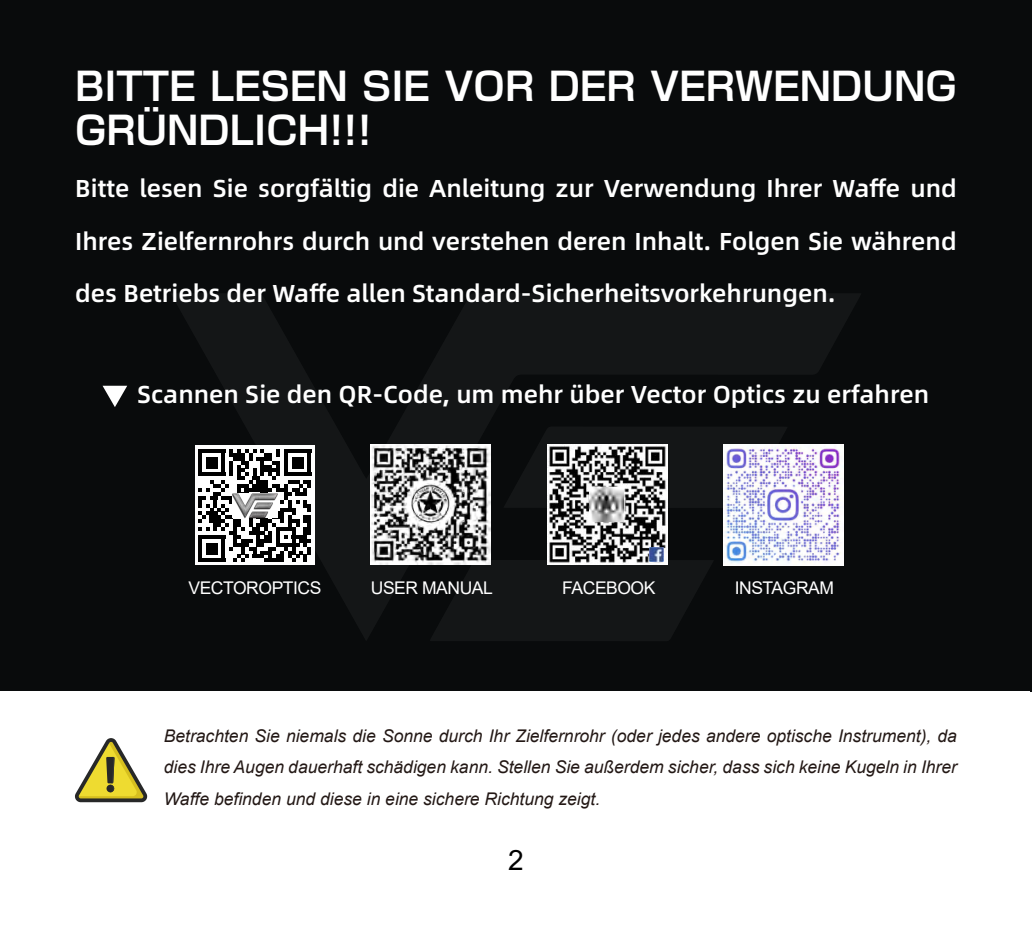
<style>
.page{position:relative;width:1032px;height:933px;background:#fff}
.page>*{position:absolute;margin:0;border:0;box-sizing:border-box;transform-origin:0 0}
.t1{font:700 38.5px/43.8px "Shin Go Pr 6 N De";color:#fff}
.t2{font:28px "Arial";color:#000}
.t3{font:700 24.5px/52.5px "Alibaba Pu Hui Ti 2 75 Semi";color:#fff;text-align:justify}
.t4{font:italic 17.5px/31.5px "Arial";color:#231815;text-align:justify}
.t5{font:17.5px "Arial";letter-spacing:-.025em;color:#fff}
.s1{font-family:"Microsoft Ya Hei"}
</style>
<div class="page">
<div style="left:0;top:0;width:1032px;height:692px;background:#090b0c"></div>
<svg style="left:172px;top:294px;width:688px;height:346px"></svg>
<svg style="left:430px;top:560px;width:284px;height:81px"></svg>
<svg style="left:503px;top:426px;width:285px;height:82px"></svg>
<svg style="left:103px;top:386px;width:24px;height:21px"></svg>
<img style="left:547px;top:445px;width:120px;height:119px">
<img style="left:650px;top:547px;width:14px;height:14px">
<img style="left:589px;top:487px;width:35px;height:35px">
<img style="left:371px;top:444px;width:120px;height:120px">
<img style="left:723px;top:445px;width:120px;height:120px">
<div style="left:195px;top:445px;width:119px;height:120px;background:#fff"></div>
<svg style="left:198px;top:449px;width:113px;height:113px"></svg>
<img style="left:233px;top:493px;width:45px;height:25px">
<svg style="left:75px;top:738px;width:72px;height:64px"></svg>
<h1 class="t1" style="left:75px;top:63px;width:883px">BITTE LESEN SIE VOR DER VERWENDUNG<br>GRÜNDLICH！！！</h1>
<p class="t3" style="left:75px;top:161px;width:883px">Bitte lesen Sie sorgfältig die Anleitung zur Verwendung Ihrer Waffe und Ihres Zielfernrohrs durch und verstehen deren Inhalt. Folgen Sie während des Betriebs der Waffe allen Standard-Sicherheitsvorkehrungen.</p>
<p class="t3" style="left:137px;top:367px;width:793px">Scannen Sie den QR-Code<span class="s1">,</span> um mehr über Vector Optics zu erfahren</p>
<p class="t5" style="left:188px;top:575px;width:134px">VECTOROPTICS</p>
<p class="t5" style="left:371px;top:575px;width:124px">USER MANUAL</p>
<p class="t5" style="left:562px;top:575px;width:95px">FACEBOOK</p>
<p class="t5" style="left:735px;top:575px;width:101px">INSTAGRAM</p>
<p class="t4" style="left:164px;top:720px;width:795px">Betrachten Sie niemals die Sonne durch Ihr Zielfernrohr (oder jedes andere optische Instrument), da dies Ihre Augen dauerhaft schädigen kann. Stellen Sie außerdem sicher, dass sich keine Kugeln in Ihrer Waffe befinden und diese in eine sichere Richtung zeigt.</p>
<p class="t2" style="left:508px;top:840px;width:17px">2</p>
</div>
